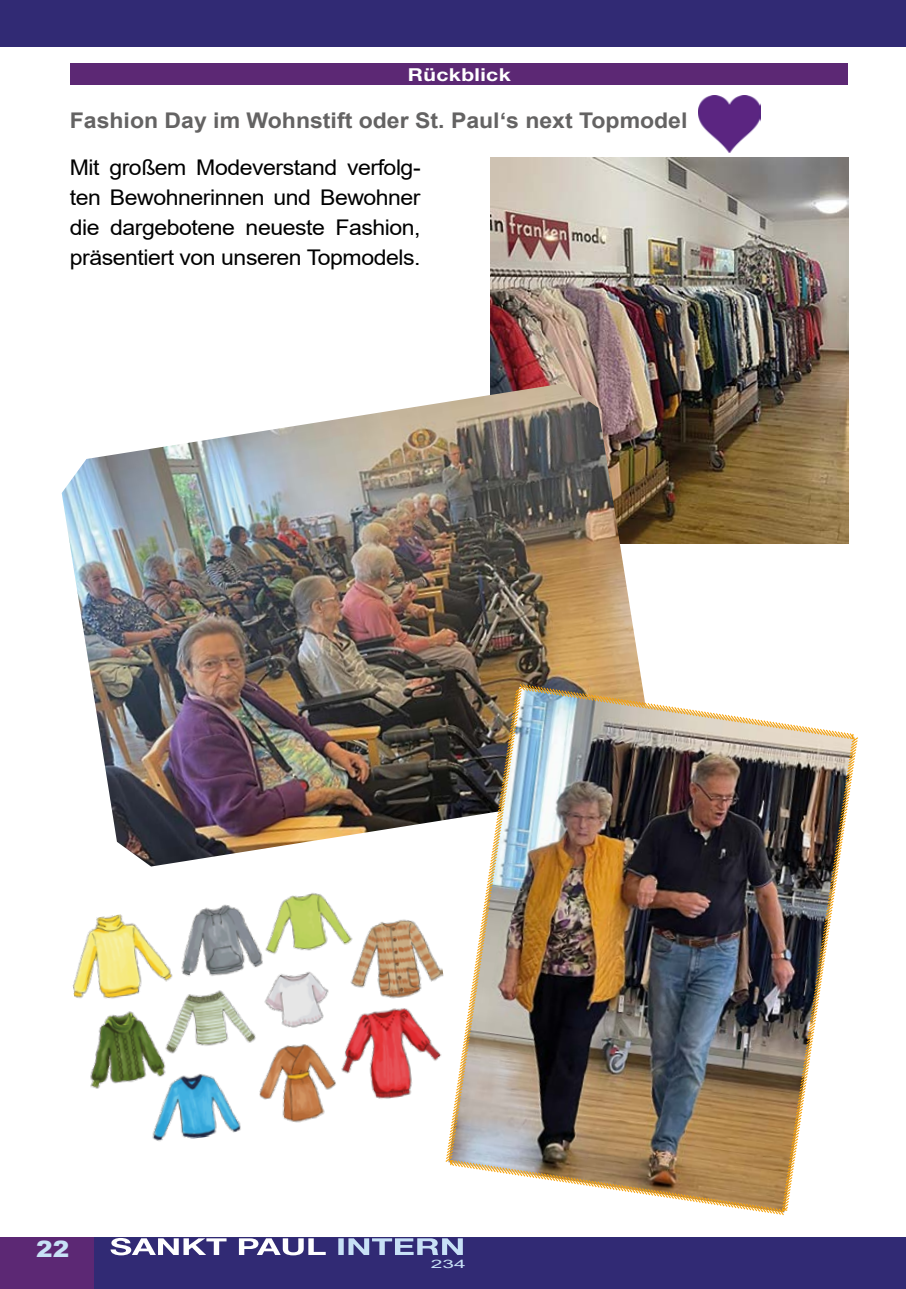
<style>
.page{position:relative;width:906px;height:1289px;background:#fff}
.page>*{position:absolute;margin:0;border:0;box-sizing:border-box;transform-origin:0 0}
.t1{font:900 22.5px "Arial";color:#c8e1f6;scale:1.1 1}
.t2{font:21.6px/30px "Arial";letter-spacing:-.02em;color:#000;text-align:justify;scale:1.07 1}
.t3{font:700 21.6px "Arial";color:#646363;scale:1.07 1}
.t4{font:700 17.85px "Helvetica Neue LT Std";letter-spacing:.02em;color:#fff;scale:1.18 1}
.t5{font:11.55px "Arial";color:#c8e1f6;scale:1.82 1}
</style>
<div class="page">
<div style="left:0;top:0;width:906px;height:47px;background:#312a74"></div>
<div style="left:94px;top:1237px;width:812px;height:51px;background:#312a74"></div>
<div style="left:0;top:1237px;width:94px;height:51px;background:#5c2874"></div>
<svg style="left:338px;top:1238px;width:125px;height:16px"></svg>
<svg style="left:110px;top:1238px;width:216px;height:17px"></svg>
<div style="left:70px;top:64px;width:777px;height:21px;background:#5c2874"></div>
<img style="left:491px;top:157px;width:357px;height:386px">
<img style="left:62px;top:383px;width:591px;height:483px">
<img style="left:444px;top:682px;width:414px;height:534px">
<img style="left:72px;top:876px;width:387px;height:274px">
<img style="left:699px;top:96px;width:61px;height:57px">
<p class="t4" style="left:408px;top:63px;width:89px">Rückblick</p>
<p class="t3" style="left:70px;top:105px;width:579px">Fashion Day im Wohnstift oder St. Paul‘s next Topmodel</p>
<p class="t2" style="left:70px;top:152px;width:329px">Mit großem Modeverstand verfolg&shy;ten Bewohnerinnen und Bewohner die dargebotene neueste Fashion, präsentiert von unseren Topmodels.</p>
<p class="t1" style="left:36px;top:1232px;width:32px">22</p>
<p class="t5" style="left:431px;top:1255px;width:21px">234</p>
</div>
